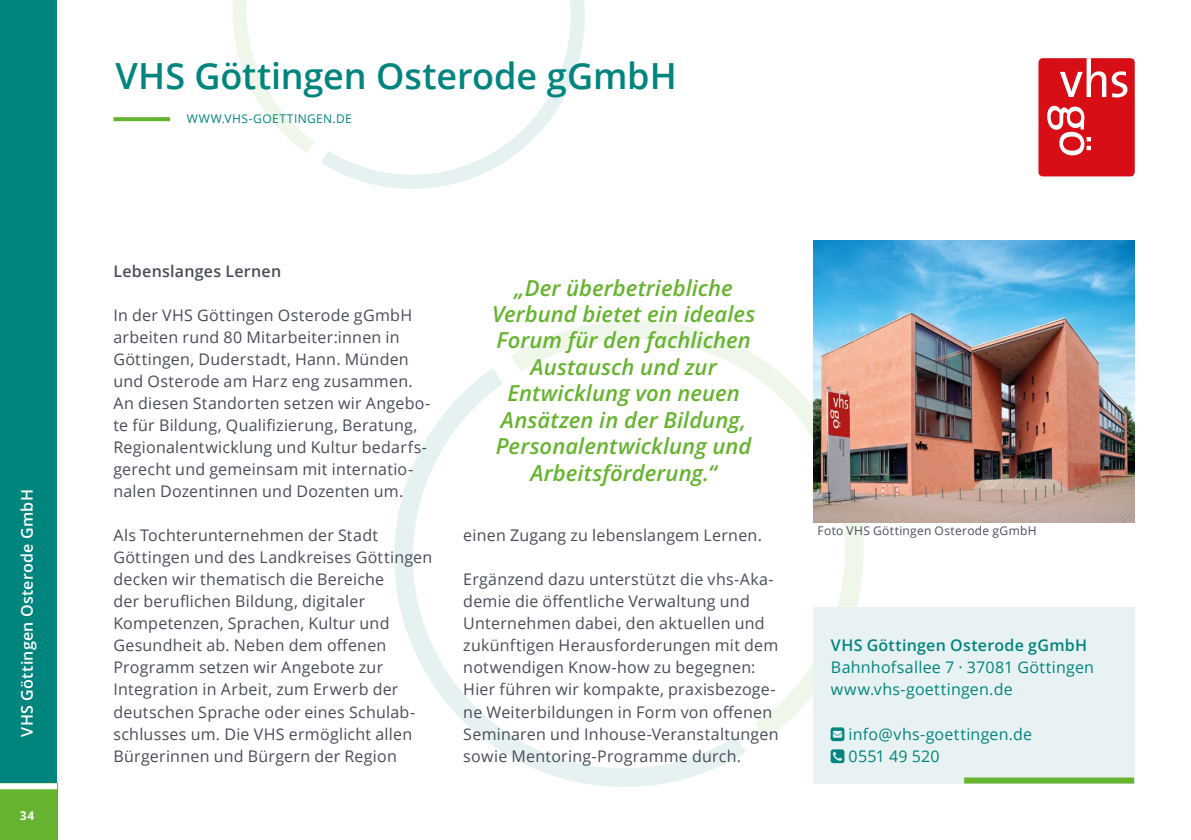
<style>
.page{position:relative;width:1191px;height:840px;background:#fff}
.page>*{position:absolute;margin:0;border:0;box-sizing:border-box;transform-origin:0 0}
.t1{font:600 36px "Open Sans";color:#00847e}
.t2{font:italic 600 22px/26.4px "Open Sans";letter-spacing:.005em;color:#65b32e;text-align:center}
.t3{font:16px/22px "Open Sans";letter-spacing:.015em;color:#474d57}
.t4{font:16px/22px "Open Sans";letter-spacing:.015em;color:#00847e}
.t5{font:600 16px "Open Sans";letter-spacing:.02em;color:#00847e}
.t6{font:600 16px "Open Sans";letter-spacing:.02em;color:#fff}
.t7{font:600 16px "Open Sans";letter-spacing:.02em;color:#474d57}
.t8{font:12px "Open Sans";letter-spacing:.025em;color:#474d57}
.t9{font:12px "Open Sans";letter-spacing:.03em;color:#00847e}
.t10{font:700 12px "Open Sans";color:#fff}
</style>
<div class="page">
<div style="left:0;top:0;width:57px;height:839px;background:#00847e"></div>
<div style="left:0;top:782px;width:57px;height:57px;background:#65b32e"></div>
<svg style="left:0;top:782px;width:57px;height:6px"></svg>
<svg style="left:321px;top:0;width:264px;height:189px"></svg>
<svg style="left:233px;top:0;width:264px;height:153px"></svg>
<svg style="left:394px;top:368px;width:352px;height:419px"></svg>
<svg style="left:511px;top:320px;width:355px;height:419px"></svg>
<img style="left:813px;top:240px;width:321px;height:282px">
<div style="left:814px;top:606px;width:321px;height:176px;background:#e8f2f2"></div>
<div style="left:1038px;top:58px;width:96px;height:118px;background:#d70e15;border-radius:4px"></div>
<svg style="left:1047px;top:58px;width:80px;height:97px"></svg>
<svg style="left:113px;top:117px;width:57px;height:4px"></svg>
<div style="left:964px;top:777px;width:170px;height:6px;background:#65b32e"></div>
<p class="t6" style="left:16px;top:736px;width:248px;rotate:-90deg">VHS Göttingen Osterode GmbH</p>
<p class="t10" style="left:20px;top:806px;width:16px">34</p>
<h1 class="t1" style="left:115px;top:51px;width:563px">VHS Göttingen Osterode gGmbH</h1>
<p class="t9" style="left:187px;top:110px;width:167px">WWW.VHS-GOETTINGEN.DE</p>
<p class="t7" style="left:113px;top:260px;width:169px">Lebenslanges Lernen</p>
<p class="t3" style="left:113px;top:303px;width:318px">In der VHS Göttingen Osterode gGmbH arbeiten rund 80 Mitarbeiter:innen in Göttingen, Duderstadt, Hann. Münden und Osterode am Harz eng zusammen.<br>An diesen Standorten setzen wir Angebo&shy;te für Bildung, Qualifizierung, Beratung, Regionalentwicklung und Kultur bedarfs&shy;gerecht und gemeinsam mit internatio&shy;nalen Dozentinnen und Dozenten um.</p>
<p class="t3" style="left:113px;top:523px;width:320px">Als Tochterunternehmen der Stadt Göttingen und des Landkreises Göttingen decken wir thematisch die Bereiche<br>der beruflichen Bildung, digitaler Kompetenzen, Sprachen, Kultur und Gesundheit ab. Neben dem offenen Programm setzen wir Angebote zur Integration in Arbeit, zum Erwerb der deutschen Sprache oder eines Schulab&shy;schlusses um. Die VHS ermöglicht allen Bürgerinnen und Bürgern der Region</p>
<p class="t3" style="left:463px;top:523px;width:300px">einen Zugang zu lebenslangem Lernen.</p>
<h2 class="t2" style="left:492px;top:273px;width:265px">„Der überbetriebliche<br>Verbund bietet ein ideales<br>Forum für den fachlichen<br>Austausch und zur<br>Entwicklung von neuen<br>Ansätzen in der Bildung,<br>Personalentwicklung und<br>Arbeitsförderung.“</h2>
<p class="t3" style="left:463px;top:567px;width:317px">Ergänzend dazu unterstützt die vhs-Aka&shy;demie die öffentliche Verwaltung und Unternehmen dabei, den aktuellen und zukünftigen Herausforderungen mit dem notwendigen Know-how zu begegnen:<br>Hier führen wir kompakte, praxisbezoge&shy;ne Weiterbildungen in Form von offenen Seminaren und Inhouse-Veranstaltungen sowie Mentoring-Programme durch.</p>
<p class="t8" style="left:817px;top:522px;width:221px">Foto VHS Göttingen Osterode gGmbH</p>
<p class="t5" style="left:831px;top:634px;width:258px">VHS Göttingen Osterode gGmbH</p>
<p class="t4" style="left:831px;top:655px;width:265px">Bahnhofsallee 7 · 37081 Göttingen www.vhs-goettingen.de</p>
<p class="t4" style="left:848px;top:721px;width:185px">info@vhs-goettingen.de<br>0551 49 520</p>
</div>
